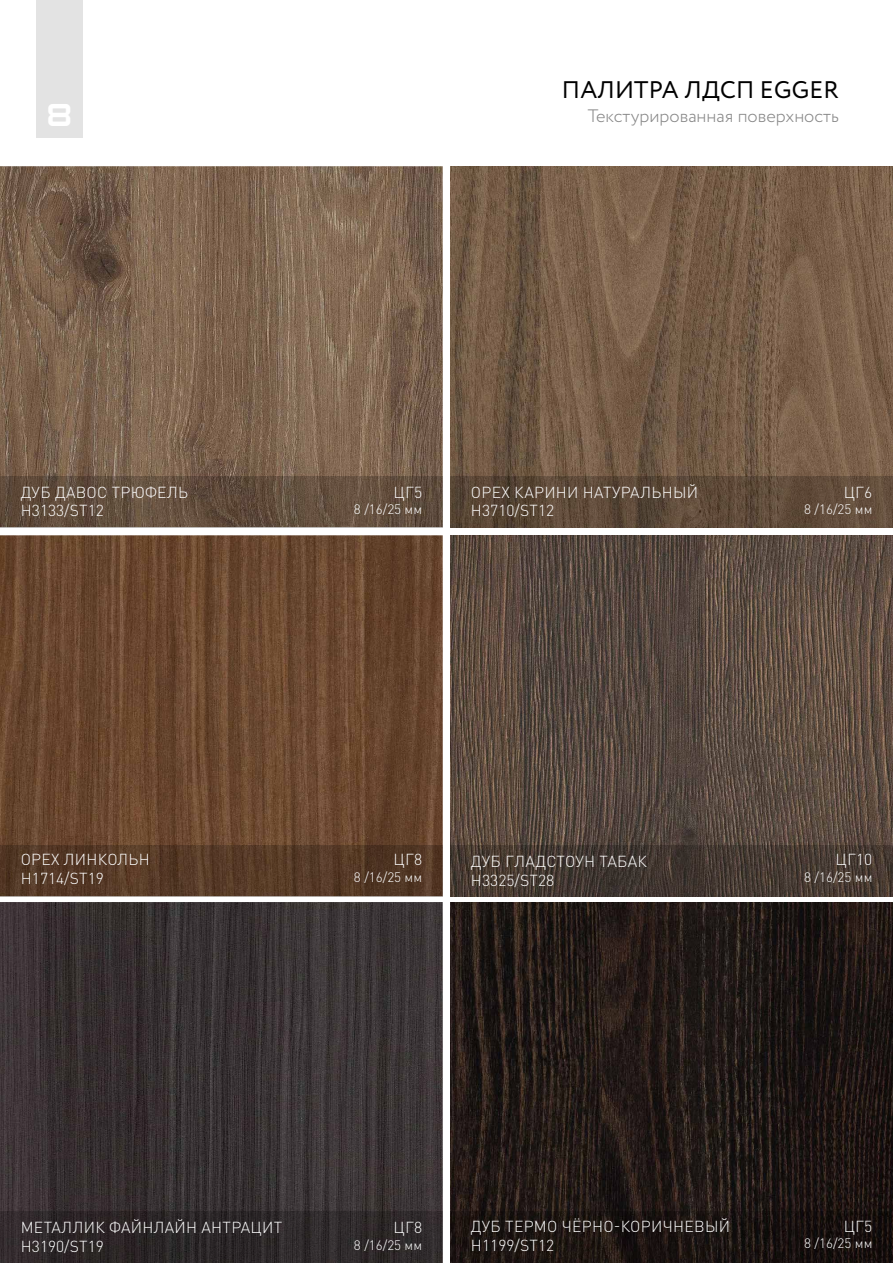
<style>
.page{position:relative;width:893px;height:1263px;background:#fff}
.page>*{position:absolute;margin:0;border:0;box-sizing:border-box;transform-origin:0 0}
.t1{font:31.5px "BOWLER";color:#fff}
.t2{font:24px "Circe";letter-spacing:.01em;color:#000}
.t3{font:300 18px "Circe";color:#878787}
.t4{font:300 15.75px/18.9px "DIN Pro";letter-spacing:.015em;color:#fff}
.t5{font:300 13.5px "DIN Pro";color:#fff}
</style>
<div class="page">
<div style="left:36px;top:0;width:47px;height:137px;background:#e3e3e3"></div>
<img style="left:450px;top:902px;width:443px;height:310px">
<img style="left:0;top:902px;width:443px;height:310px">
<svg style="left:0;top:1212px;width:443px;height:51px;background:#2d2729"></svg>
<svg style="left:450px;top:1212px;width:443px;height:51px;background:#1b1411"></svg>
<img style="left:450px;top:535px;width:443px;height:310px">
<img style="left:0;top:535px;width:443px;height:310px">
<svg style="left:0;top:845px;width:443px;height:51px;background:#553926"></svg>
<svg style="left:450px;top:845px;width:443px;height:51px;background:#443932"></svg>
<img style="left:0;top:166px;width:443px;height:310px">
<img style="left:450px;top:166px;width:443px;height:310px">
<svg style="left:0;top:476px;width:443px;height:51px;background:#624e3e"></svg>
<svg style="left:450px;top:476px;width:443px;height:51px;background:#5d4938"></svg>
<h1 class="t1" style="left:47px;top:97px;width:27px">8</h1>
<h2 class="t2" style="left:562px;top:74px;width:278px">ПАЛИТРА ЛДСП EGGER</h2>
<p class="t3" style="left:588px;top:104px;width:253px">Текстурированная поверхность</p>
<p class="t4" style="left:471px;top:481px;width:229px">ОРЕХ КАРИНИ НАТУРАЛЬНЫЙ<br>H3710/ST12</p>
<p class="t4" style="left:21px;top:481px;width:169px">ДУБ ДАВОС ТРЮФЕЛЬ<br>H3133/ST12</p>
<p class="t4" style="left:844px;top:481px;width:30px">ЦГ6</p>
<p class="t4" style="left:393px;top:481px;width:30px">ЦГ5</p>
<p class="t5" style="left:354px;top:498px;width:70px">8 /16/25 мм</p>
<p class="t5" style="left:804px;top:498px;width:70px">8 /16/25 мм</p>
<p class="t4" style="left:21px;top:849px;width:131px">ОРЕХ ЛИНКОЛЬН<br>H1714/ST19</p>
<p class="t4" style="left:393px;top:849px;width:30px">ЦГ8</p>
<p class="t5" style="left:354px;top:866px;width:70px">8 /16/25 мм</p>
<p class="t4" style="left:471px;top:850px;width:177px">ДУБ ГЛАДСТОУН ТАБАК<br>H3325/ST28</p>
<p class="t4" style="left:836px;top:849px;width:38px">ЦГ10</p>
<p class="t5" style="left:804px;top:866px;width:70px">8 /16/25 мм</p>
<p class="t4" style="left:21px;top:1217px;width:263px">МЕТАЛЛИК ФАЙНЛАЙН АНТРАЦИТ<br>H3190/ST19</p>
<p class="t4" style="left:393px;top:1217px;width:30px">ЦГ8</p>
<p class="t5" style="left:354px;top:1234px;width:70px">8 /16/25 мм</p>
<p class="t4" style="left:471px;top:1216px;width:261px">ДУБ ТЕРМО ЧЁРНО-КОРИЧНЕВЫЙ<br>H1199/ST12</p>
<p class="t4" style="left:844px;top:1216px;width:30px">ЦГ5</p>
<p class="t5" style="left:804px;top:1233px;width:70px">8 /16/25 мм</p>
</div>
